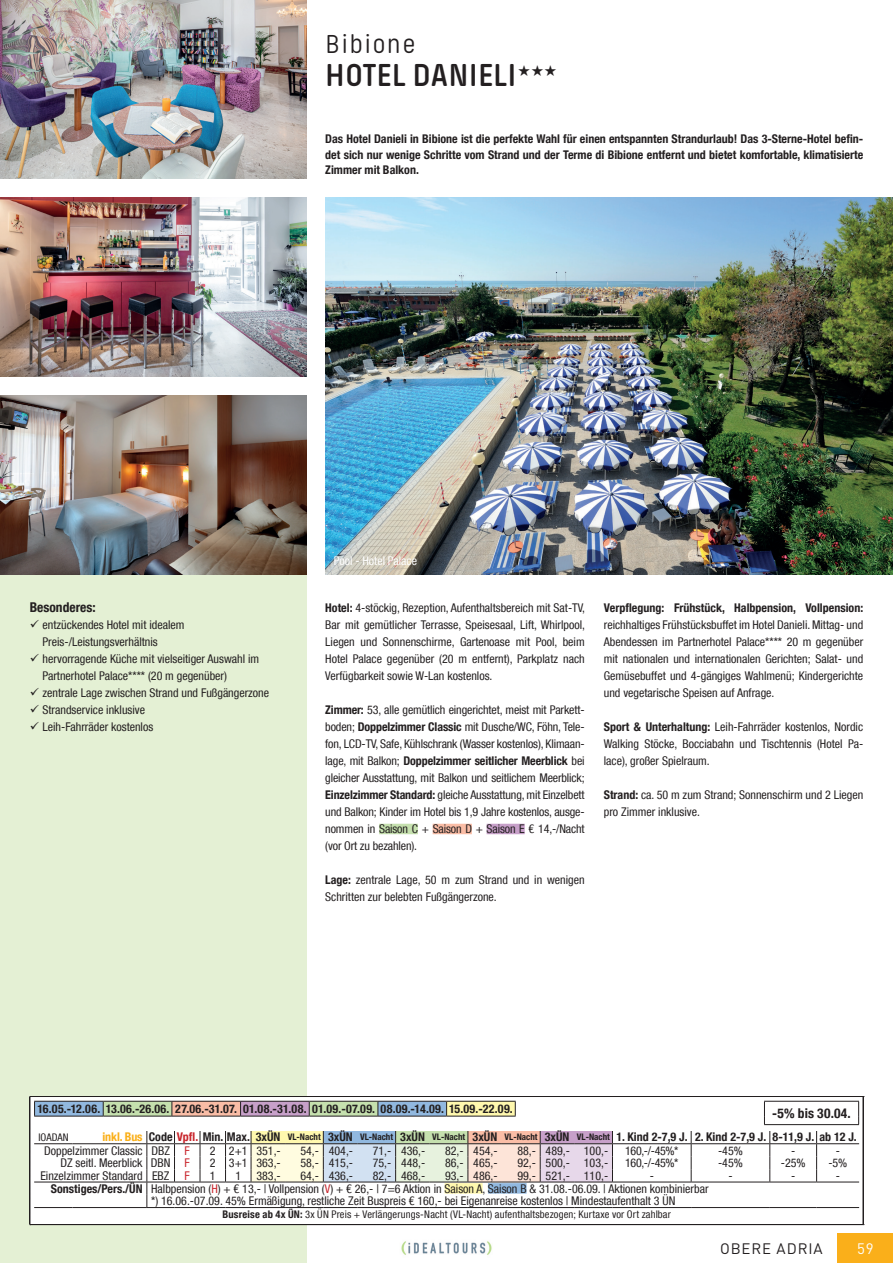
<style>
.page{position:relative;width:893px;height:1263px;background:#fff}
.page>*{position:absolute;margin:0;border:0;box-sizing:border-box;transform-origin:0 0}
.t1{font:600 33px "Pilcrow Soft";letter-spacing:.005em;color:#231f20}
.t2{font:27px "Pilcrow Soft";letter-spacing:.05em;color:#231f20}
.t3{font:15px "DINOT";letter-spacing:.06em;color:#231f20}
.t4{font:15px "DINOT";color:#fff}
.t5{font:700 condensed 13.5px "Helvetica Neue LT Com";color:#231f20}
.t6{font:condensed 12px/17px "Helvetica Neue LT Com";color:#231f20}
.t7{font:700 condensed 12px/15.8px "Helvetica Neue LT Com";color:#231f20}
.t8{font:700 condensed 12px "Helvetica Neue LT Com";letter-spacing:.03em;color:#231f20}
.t9{font:condensed 12px "Helvetica Neue LT Com";color:#fff}
.t10{font:condensed 12px "Helvetica Neue LT Com";color:#c8242b}
.t11{font:condensed 10.5px "Helvetica Neue LT Com";letter-spacing:.015em;color:#231f20}
.s1{font-weight:700}
.s2{color:#faaf18}
.s3{color:#c8242b}
.s4{font-size:9px}
.s5{font-weight:400}
.s6{font-weight:400;color:#c8242b}
</style>
<div class="page">
<div style="left:0;top:574px;width:306px;height:689px;background:#e4f0d4"></div>
<img style="left:401px;top:1241px;width:91px;height:14px">
<div style="left:838px;top:1233px;width:55px;height:30px;background:#faaf1a"></div>
<svg style="left:30px;top:1096px;width:834px;height:129px"></svg>
<img style="left:0;top:0;width:306px;height:179px">
<img style="left:325px;top:198px;width:568px;height:376px">
<img style="left:0;top:395px;width:306px;height:179px">
<img style="left:0;top:198px;width:306px;height:178px">
<div style="left:379px;top:824px;width:39px;height:10px;background:#c5e0ae"></div>
<div style="left:433px;top:824px;width:39px;height:10px;background:#fabda6"></div>
<div style="left:487px;top:824px;width:38px;height:10px;background:#c7a0c9"></div>
<h2 class="t2" style="left:325px;top:31px;width:92px">Bibione</h2>
<h1 class="t1" style="left:325px;top:59px;width:193px">HOTEL DANIELI</h1>
<p class="t7" style="left:325px;top:131px;width:539px;text-align:justify">Das Hotel Danieli in Bibione ist die perfekte Wahl für einen entspannten Strandurlaub! Das 3-Sterne-Hotel befin&shy;det sich nur wenige Schritte vom Strand und der Terme di Bibione entfernt und bietet komfortable, klimatisierte Zimmer mit Balkon.</p>
<p class="t5" style="left:30px;top:599px;width:67px">Besonderes:</p>
<p class="t6" style="left:43px;top:616px;width:228px">entzückendes Hotel mit idealem Preis-/Leistungsverhältnis<br>hervorragende Küche mit vielseitiger Auswahl im Partnerhotel Palace**** (20 m gegenüber)<br>zentrale Lage zwischen Strand und Fußgängerzone Strandservice inklusive<br>Leih-Fahrräder kostenlos</p>
<p class="t9" style="left:334px;top:553px;width:85px">Pool - Hotel Palace</p>
<p class="t6" style="left:325px;top:599px;width:261px;text-align:justify"><span class="s1">Hotel:</span> 4-stöckig, Rezeption, Aufenthaltsbereich mit Sat-TV, Bar mit gemütlicher Terrasse, Speisesaal, Lift, Whirlpool, Liegen und Sonnenschirme, Gartenoase mit Pool, beim Hotel Palace gegenüber (20 m entfernt), Parkplatz nach Verfügbarkeit sowie W-Lan kostenlos.</p>
<p class="t6" style="left:325px;top:701px;width:261px;text-align:justify"><span class="s1">Zimmer:</span> 53, alle gemütlich eingerichtet, meist mit Parkett&shy;boden; <span class="s1">Doppelzimmer Classic</span> mit Dusche/WC, Föhn, Tele&shy;fon, LCD-TV, Safe, Kühlschrank (Wasser kostenlos), Klimaan&shy;lage, mit Balkon; <span class="s1">Doppelzimmer seitlicher Meerblick</span> bei gleicher Ausstattung, mit Balkon und seitlichem Meerblick; <span class="s1">Einzelzimmer Standard:</span> gleiche Ausstattung, mit Einzelbett und Balkon; Kinder im Hotel bis 1,9 Jahre kostenlos, ausge&shy;nommen in Saison C + Saison D + Saison E € 14,-/Nacht (vor Ort zu bezahlen).</p>
<p class="t6" style="left:325px;top:872px;width:261px"><span class="s1">Lage:</span> zentrale Lage, 50 m zum Strand und in wenigen<br>Schritten zur belebten Fußgängerzone.</p>
<p class="t7" style="left:604px;top:600px;width:261px">Verpflegung: Frühstück, Halbpension, Vollpension:</p>
<p class="t6" style="left:604px;top:616px;width:261px;text-align:justify">reichhaltiges Frühstücksbuffet im Hotel Danieli. Mittag- und Abendessen im Partnerhotel Palace**** 20 m gegenüber mit nationalen und internationalen Gerichten; Salat- und Gemüsebuffet und 4-gängiges Wahlmenü; Kindergerichte und vegetarische Speisen auf Anfrage.</p>
<p class="t6" style="left:604px;top:718px;width:261px;text-align:justify"><span class="s1">Sport &amp; Unterhaltung:</span> Leih-Fahrräder kostenlos, Nordic Walking Stöcke, Bocciabahn und Tischtennis (Hotel Pa&shy;lace), großer Spielraum.</p>
<p class="t6" style="left:604px;top:786px;width:261px"><span class="s1">Strand:</span> ca. 50 m zum Strand; Sonnenschirm und 2 Liegen pro Zimmer inklusive.</p>
<p class="t8" style="left:37px;top:1101px;width:477px">16.05.-12.06. 13.06.-26.06. 27.06.-31.07. 01.08.-31.08. 01.09.-07.09. 08.09.-14.09. 15.09.-22.09.</p>
<p class="t5" style="left:772px;top:1105px;width:80px">-5% bis 30.04.</p>
<p class="t11" style="left:38px;top:1131px;width:32px">IOADAN</p>
<p class="t7" style="left:44px;top:1131px;width:814px;line-height:13.2px;text-indent:58px"><span class="s2">inkl. Bus</span> Code <span class="s3">Vpfl.</span> Min. Max. 3xÜN <span class="s4">VL-Nacht</span> 3xÜN <span class="s4">VL-Nacht</span> 3xÜN <span class="s4">VL-Nacht</span> 3xÜN <span class="s4">VL-Nacht</span> 3xÜN <span class="s4">VL-Nacht</span> 1. Kind 2-7,9 J. 2. Kind 2-7,9 J. 8-11,9 J. ab 12 J.<br><span class="s5">Doppelzimmer Classic DBZ</span> <span class="s6">F</span></p>
<p class="t6" style="left:210px;top:1142px;width:72px">2 2+1 351,-</p>
<p class="t6" style="left:300px;top:1142px;width:54px">54,- 404,-</p>
<p class="t6" style="left:373px;top:1142px;width:54px">71,- 436,-</p>
<p class="t6" style="left:445px;top:1142px;width:54px">82,- 454,-</p>
<p class="t6" style="left:517px;top:1142px;width:92px">88,- 489,- 100,-</p>
<p class="t6" style="left:625px;top:1142px;width:55px">160,-/-45%*</p>
<p class="t6" style="left:718px;top:1142px;width:26px">-45%</p>
<p class="t6" style="left:791px;top:1142px;width:6px">-</p>
<p class="t6" style="left:836px;top:1142px;width:6px">-</p>
<p class="t6" style="left:60px;top:1154px;width:131px">DZ seitl. Meerblick DBN <span class="s3">F</span></p>
<p class="t6" style="left:210px;top:1154px;width:72px">2 3+1 363,-</p>
<p class="t6" style="left:300px;top:1154px;width:54px">58,- 415,-</p>
<p class="t6" style="left:373px;top:1154px;width:54px">75,- 448,-</p>
<p class="t6" style="left:445px;top:1154px;width:54px">86,- 465,-</p>
<p class="t6" style="left:517px;top:1154px;width:92px">92,- 500,- 103,-</p>
<p class="t6" style="left:625px;top:1154px;width:55px">160,-/-45%*</p>
<p class="t6" style="left:718px;top:1154px;width:26px">-45%</p>
<p class="t6" style="left:781px;top:1154px;width:26px">-25%</p>
<p class="t6" style="left:828px;top:1154px;width:21px">-5%</p>
<p class="t6" style="left:40px;top:1167px;width:130px">Einzelzimmer Standard EBZ</p>
<p class="t10" style="left:185px;top:1168px;width:7px">F</p>
<p class="t6" style="left:210px;top:1167px;width:7px">1</p>
<p class="t6" style="left:235px;top:1167px;width:7px">1</p>
<p class="t6" style="left:256px;top:1167px;width:26px">383,-</p>
<p class="t6" style="left:300px;top:1167px;width:54px">64,- 436,-</p>
<p class="t6" style="left:373px;top:1167px;width:54px">82,- 468,-</p>
<p class="t6" style="left:445px;top:1167px;width:54px">93,- 486,-</p>
<p class="t6" style="left:517px;top:1167px;width:92px">99,- 521,- 110,-</p>
<p class="t6" style="left:650px;top:1167px;width:6px">-</p>
<p class="t6" style="left:728px;top:1167px;width:6px">-</p>
<p class="t6" style="left:791px;top:1167px;width:6px">-</p>
<p class="t6" style="left:836px;top:1167px;width:6px">-</p>
<p class="t6" style="left:151px;top:1182px;width:559px;line-height:12.5px;text-indent:-100px"><span class="s1">Sonstiges/Pers./ÜN</span> Halbpension (<span class="s3">H</span>) + € 13,- | Vollpension (<span class="s3">V</span>) + € 26,- | 7=6 Aktion in Saison A, Saison B &amp; 31.08.-06.09. | Aktionen kombinierbar *) 16.06.-07.09. 45% Ermäßigung, restliche Zeit Buspreis € 160,- bei Eigenanreise kostenlos | Mindestaufenthalt 3 ÜN</p>
<p class="t11" style="left:222px;top:1208px;width:450px"><span class="s1">Busreise ab 4x ÜN:</span> 3x ÜN Preis + Verlängerungs-Nacht (VL-Nacht) aufenthaltsbezogen; Kurtaxe vor Ort zahlbar</p>
<p class="t3" style="left:720px;top:1237px;width:104px">OBERE ADRIA</p>
<p class="t4" style="left:857px;top:1237px;width:18px">59</p>
</div>
